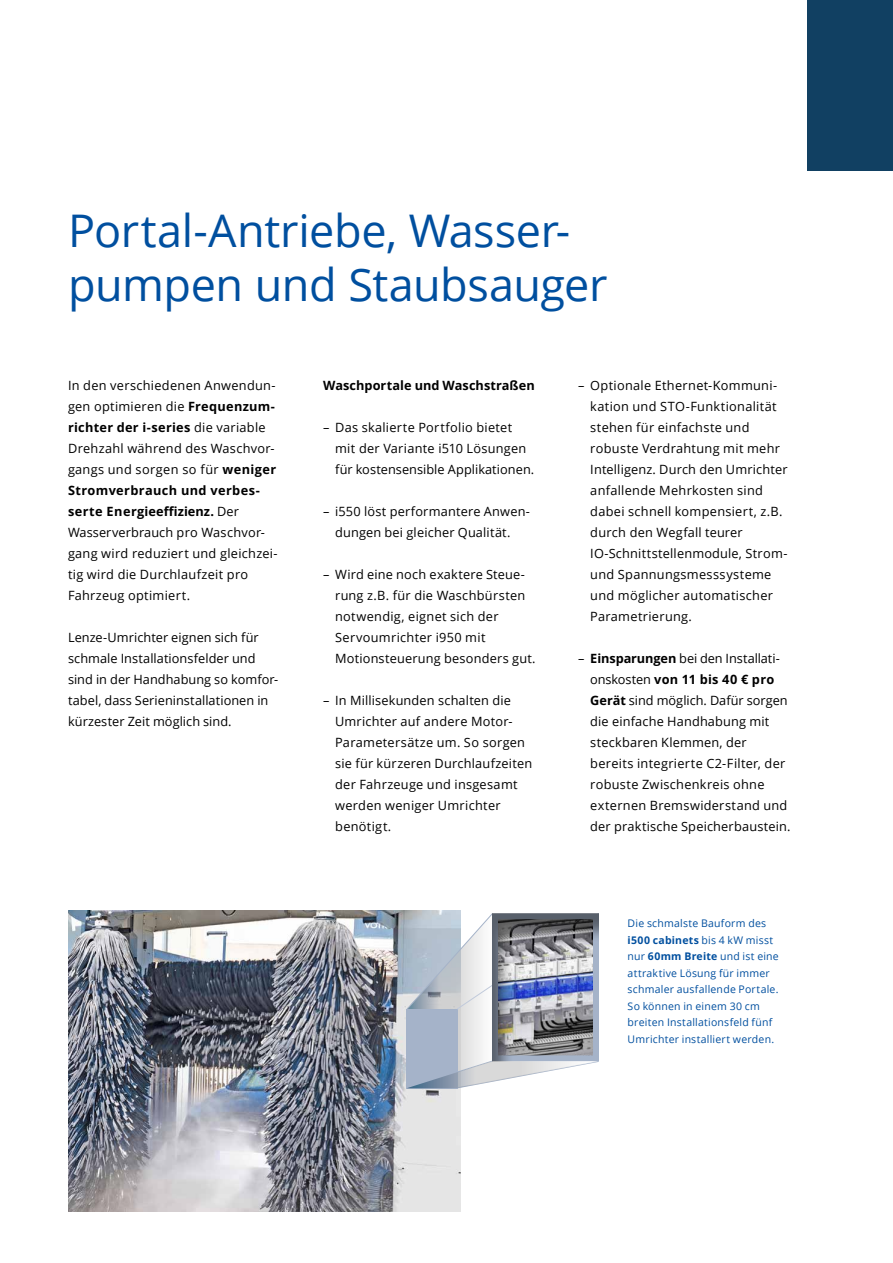
<style>
.page{position:relative;width:893px;height:1263px;background:#fff}
.page>*{position:absolute;margin:0;border:0;box-sizing:border-box;transform-origin:0 0}
.t1{font:45px/54px "Open Sans";letter-spacing:-.01em;color:#004f9f}
.t2{font:12.75px/21px "Open Sans";letter-spacing:.02em;color:#000}
.t3{font:700 12.75px "Open Sans";letter-spacing:.005em;color:#000}
.t4{font:10.5px/16.5px "Open Sans";letter-spacing:.02em;color:#004f9f}
.s1{font-weight:700}
</style>
<div class="page">
<img style="left:68px;top:910px;width:393px;height:302px">
<svg style="left:406px;top:912px;width:193px;height:177px"></svg>
<div style="left:492px;top:911px;width:109px;height:150px;background:#000;opacity:.47"></div>
<div style="left:808px;top:0;width:85px;height:170px;background:#114062"></div>
<h1 class="t1" style="left:68px;top:203px;width:541px">Portal-Antriebe, Wasser&shy;pumpen und Staubsauger</h1>
<p class="t2" style="left:68px;top:375px;width:211px">In den verschiedenen Anwendun&shy;gen optimieren die <span class="s1">Frequenzum&shy;richter der i-series</span> die variable<br>Drehzahl während des Waschvor&shy;gangs und sorgen so für <span class="s1">weniger<br>Stromverbrauch und verbes&shy;serte Energieeffizienz.</span> Der<br>Wasserverbrauch pro Waschvor&shy;gang wird reduziert und gleichzei&shy;tig wird die Durchlaufzeit pro<br>Fahrzeug optimiert.</p>
<p class="t2" style="left:68px;top:627px;width:212px">Lenze-Umrichter eignen sich für schmale Installationsfelder und sind in der Handhabung so komfor&shy;tabel, dass Serieninstallationen in kürzester Zeit möglich sind.</p>
<p class="t3" style="left:323px;top:377px;width:213px">Waschportale und Waschstraßen</p>
<p class="t2" style="left:335px;top:417px;width:201px;text-indent:-12px">– Das skalierte Portfolio bietet mit der Variante i510 Lösungen für kostensensible Applikationen.</p>
<p class="t2" style="left:323px;top:501px;width:208px;text-align:center">– i550 löst performantere Anwen&shy;dungen bei gleicher Qualität.</p>
<p class="t2" style="left:335px;top:564px;width:202px;text-indent:-12px">– Wird eine noch exaktere Steue&shy;rung z.B. für die Waschbürsten notwendig, eignet sich der<br>Servoumrichter i950 mit<br>Motionsteuerung besonders gut.</p>
<p class="t2" style="left:335px;top:690px;width:199px;text-indent:-12px">– In Millisekunden schalten die<br>Umrichter auf andere Motor-<br>Parametersätze um. So sorgen sie für kürzeren Durchlaufzeiten der Fahrzeuge und insgesamt werden weniger Umrichter benötigt.</p>
<p class="t2" style="left:590px;top:375px;width:199px;text-indent:-12px">– Optionale Ethernet-Kommuni&shy;kation und STO-Funktionalität stehen für einfachste und robuste Verdrahtung mit mehr<br>Intelligenz. Durch den Umrichter anfallende Mehrkosten sind dabei schnell kompensiert, z.B. durch den Wegfall teurer<br>IO-Schnittstellenmodule, Strom&shy;und Spannungsmesssysteme und möglicher automatischer<br>Parametrierung.</p>
<p class="t2" style="left:590px;top:648px;width:202px;text-indent:-12px">– <span class="s1">Einsparungen</span> bei den Installati&shy;onskosten <span class="s1">von 11 bis 40 € pro<br>Gerät</span> sind möglich. Dafür sorgen die einfache Handhabung mit steckbaren Klemmen, der bereits integrierte C2-Filter, der robuste Zwischenkreis ohne externen Bremswiderstand und der praktische Speicherbaustein.</p>
<p class="t4" style="left:628px;top:915px;width:153px">Die schmalste Bauform des <span class="s1">i500 cabinets</span> bis 4 kW misst nur <span class="s1">60mm Breite</span> und ist eine attraktive Lösung für immer schmaler ausfallende Portale.<br>So können in einem 30 cm breiten Installationsfeld fünf<br>Umrichter installiert werden.</p>
</div>
